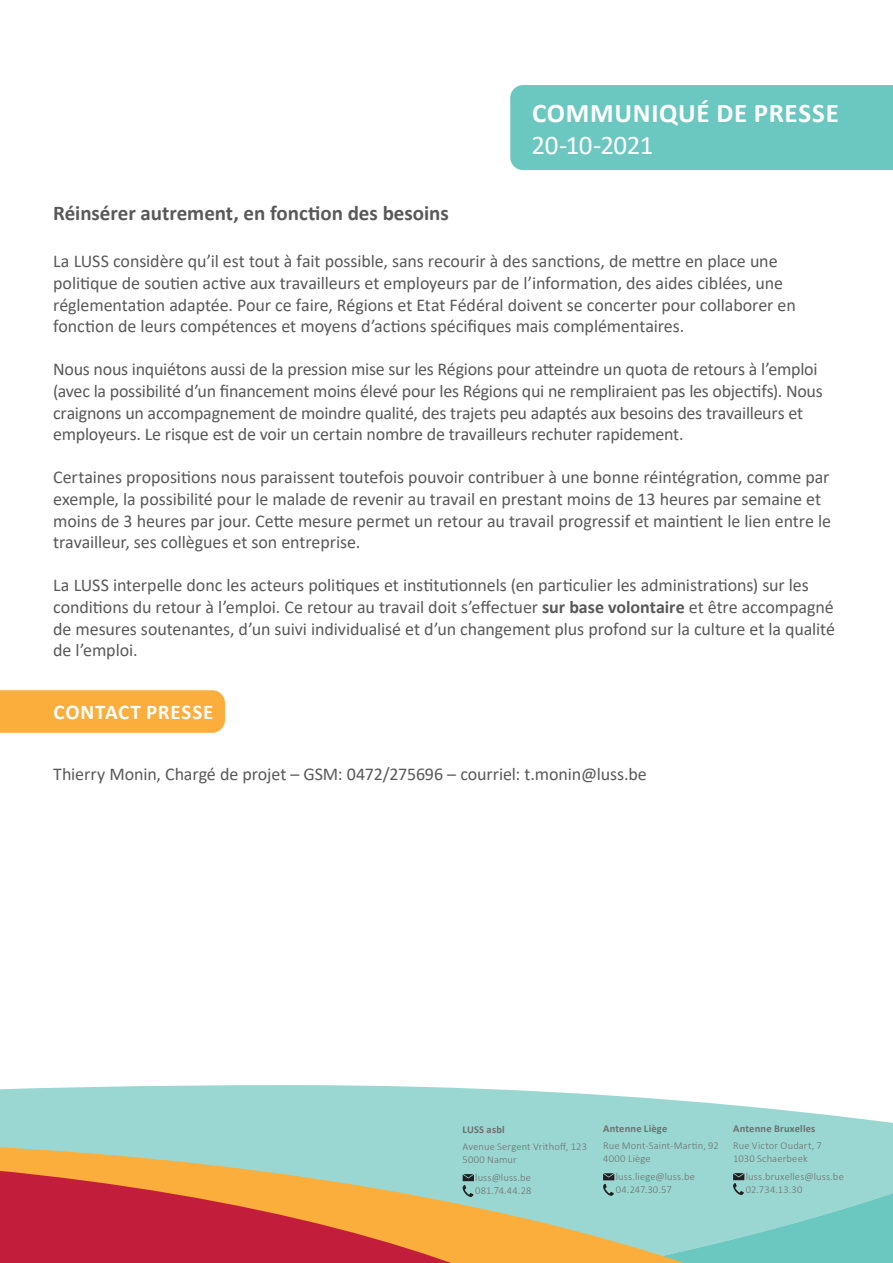
<style>
.page{position:relative;width:893px;height:1263px;background:#fff}
.page>*{position:absolute;margin:0;border:0;box-sizing:border-box;transform-origin:0 0}
.t1{font:700 27px "Calibri";letter-spacing:.025em;color:#fff}
.t2{font:27px "Calibri";letter-spacing:-.02em;color:#fff}
.t3{font:700 21px "Calibri";color:#595959}
.t4{font:700 21px "Calibri";letter-spacing:.04em;color:#fff}
.t5{font:18px/21.6px "Calibri";letter-spacing:-.01em;color:#595959}
.t6{font:300 10.5px "Calibri";letter-spacing:.015em;color:#6c6e70}
.t7{font:700 10.5px "Calibri";letter-spacing:.015em;color:#6c6e70}
.s1{font-weight:700}
</style>
<div class="page">
<svg style="left:0;top:1085px;width:893px;height:56px;fill:#9bd7d2"></svg>
<svg style="left:0;top:1141px;width:893px;height:122px;background:#91d2cb"></svg>
<svg style="left:0;top:1156px;width:704px;height:107px;background:#c68b6e"></svg>
<svg style="left:463px;top:1174px;width:11px;height:23px"></svg>
<svg style="left:603px;top:1173px;width:11px;height:23px"></svg>
<svg style="left:733px;top:1173px;width:11px;height:22px"></svg>
<div style="left:0;top:690px;width:225px;height:43px;background:#fbae3b"></div>
<div style="left:510px;top:85px;width:383px;height:85px;background:#6bc8c0"></div>
<p class="t1" style="left:532px;top:93px;width:308px">COMMUNIQUÉ DE PRESSE</p>
<p class="t2" style="left:531px;top:126px;width:123px">20-10-2021</p>
<p class="t3" style="left:53px;top:198px;width:397px">Réinsérer autrement, en fonction des besoins</p>
<p class="t5" style="left:53px;top:250px;width:744px">La LUSS considère qu’il est tout à fait possible, sans recourir à des sanctions, de mettre en place une politique de soutien active aux travailleurs et employeurs par de l’information, des aides ciblées, une réglementation adaptée. Pour ce faire, Régions et Etat Fédéral doivent se concerter pour collaborer en fonction de leurs compétences et moyens d’actions spécifiques mais complémentaires.</p>
<p class="t5" style="left:53px;top:358px;width:771px">Nous nous inquiétons aussi de la pression mise sur les Régions pour atteindre un quota de retours à l’emploi (avec la possibilité d’un financement moins élevé pour les Régions qui ne rempliraient pas les objectifs). Nous craignons un accompagnement de moindre qualité, des trajets peu adaptés aux besoins des travailleurs et employeurs. Le risque est de voir un certain nombre de travailleurs rechuter rapidement.</p>
<p class="t5" style="left:53px;top:466px;width:779px">Certaines propositions nous paraissent toutefois pouvoir contribuer à une bonne réintégration, comme par exemple, la possibilité pour le malade de revenir au travail en prestant moins de 13 heures par semaine et moins de 3 heures par jour. Cette mesure permet un retour au travail progressif et maintient le lien entre le travailleur, ses collègues et son entreprise.</p>
<p class="t5" style="left:53px;top:574px;width:783px">La LUSS interpelle donc les acteurs politiques et institutionnels (en particulier les administrations) sur les conditions du retour à l’emploi. Ce retour au travail doit s’effectuer <span class="s1">sur base volontaire</span> et être accompagné de mesures soutenantes, d’un suivi individualisé et d’un changement plus profond sur la culture et la qualité de l’emploi.</p>
<p class="t4" style="left:54px;top:697px;width:161px">CONTACT PRESSE</p>
<p class="t5" style="left:53px;top:763px;width:595px">Thierry Monin, Chargé de projet – GSM: 0472/275696 – courriel: t.monin@luss.be</p>
<p class="t7" style="left:462px;top:1122px;width:44px">LUSS asbl</p>
<p class="t6" style="left:462px;top:1140px;width:126px">Avenue Sergent Vrithoff, 123</p>
<p class="t6" style="left:462px;top:1153px;width:56px">5000 Namur</p>
<p class="t6" style="left:475px;top:1171px;width:57px">luss@luss.be</p>
<p class="t6" style="left:475px;top:1184px;width:58px">081.74.44.28</p>
<p class="t7" style="left:603px;top:1121px;width:66px">Antenne Liège</p>
<p class="t6" style="left:603px;top:1139px;width:117px">Rue Mont-Saint-Martin, 92</p>
<p class="t6" style="left:603px;top:1152px;width:49px">4000 Liège</p>
<p class="t6" style="left:616px;top:1170px;width:81px">luss.liege@luss.be</p>
<p class="t6" style="left:616px;top:1183px;width:57px">04.247.30.57</p>
<p class="t7" style="left:733px;top:1121px;width:84px">Antenne Bruxelles</p>
<p class="t6" style="left:733px;top:1139px;width:90px">Rue Victor Oudart, 7</p>
<p class="t6" style="left:733px;top:1152px;width:76px">1030 Schaerbeek</p>
<p class="t6" style="left:746px;top:1170px;width:99px">luss.bruxelles@luss.be</p>
<p class="t6" style="left:746px;top:1183px;width:58px">02.734.13.30</p>
</div>
